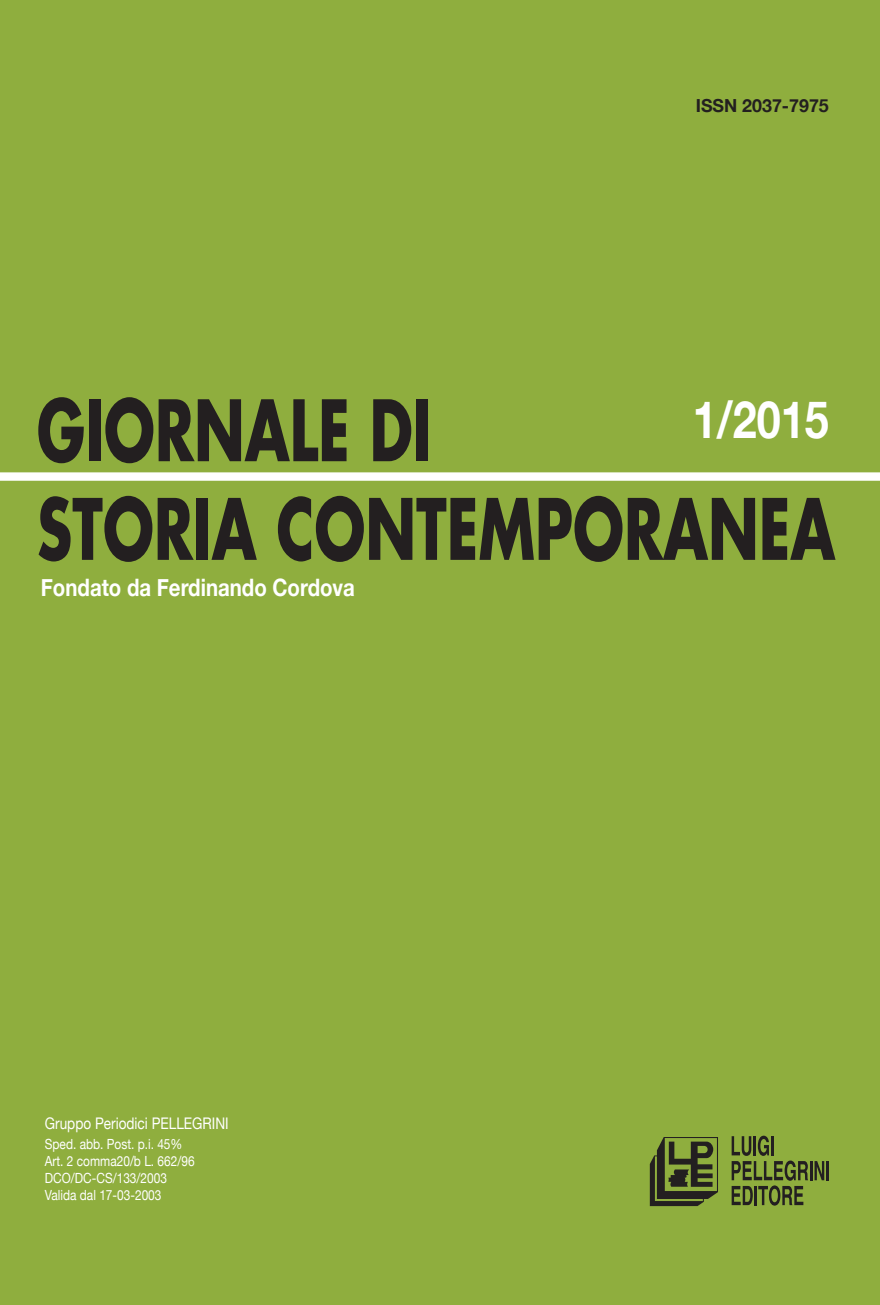
<style>
.page{position:relative;width:880px;height:1305px;background:#8fae3e}
.page>*{position:absolute;margin:0;border:0;box-sizing:border-box;transform-origin:0 0}
.t1{font:700 82.2px/98.6px "Futura";color:#231f20;scale:.7 1}
.t2{font:700 51.4px "Helvetica Neue";color:#fff;scale:.84 1}
.t3{font:700 24px "Helvetica Neue";color:#fff;scale:.85 1}
.t4{font:700 18px "Helvetica Neue";color:#231f20}
.t5{font:16px "Helvetica Neue";color:#fff;scale:.85 1}
.t6{font:14px/16.8px "Helvetica Neue";color:#fff;scale:.85 1}
</style>
<div class="page">
<hr style="left:826px;top:1161px;width:3px;height:19px;background:#231f20">
<svg style="left:732px;top:1136px;width:92px;height:70px"></svg>
<svg style="left:650px;top:1137px;width:68px;height:69px"></svg>
<div style="left:0;top:472px;width:880px;height:9px;background:#fff"></div>
<p class="t4" style="left:696px;top:94px;width:135px">ISSN 2037-7975</p>
<h1 class="t1" style="left:37px;top:379px;width:1142px">GIORNALE DI<br>STORIA CONTEMPORANEA</h1>
<h2 class="t2" style="left:693px;top:388px;width:163px">1/2015</h2>
<h3 class="t3" style="left:41px;top:573px;width:371px">Fondato da Ferdinando Cordova</h3>
<p class="t5" style="left:45px;top:1114px;width:218px">Gruppo Periodici PELLEGRINI</p>
<p class="t6" style="left:45px;top:1136px;width:178px">Sped. abb. Post. p.i. 45%<br>Art. 2 comma20/b L. 662/96<br>DCO/DC-CS/133/2003<br>Valida dal 17-03-2003</p>
</div>
